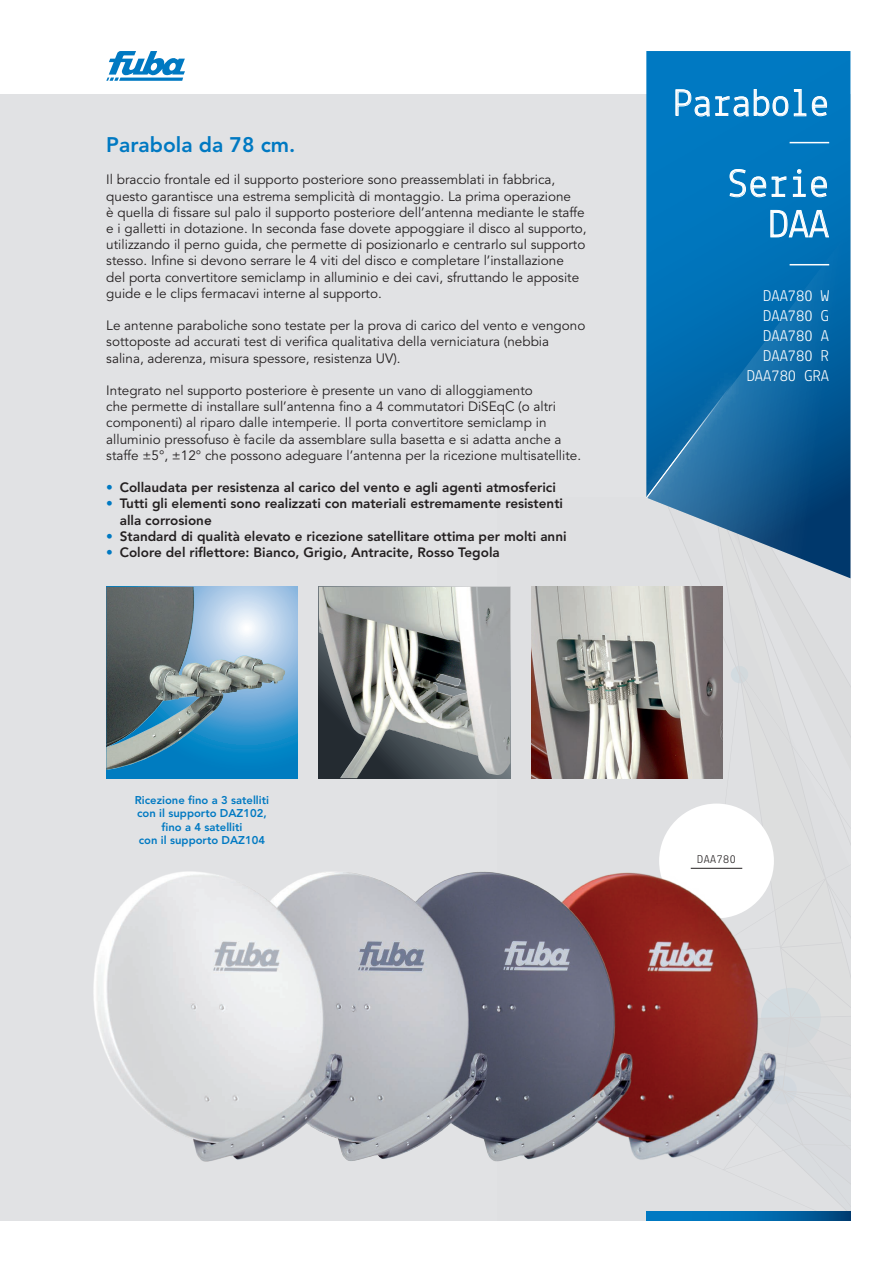
<style>
.page{position:relative;width:893px;height:1263px;background:#fff}
.page>*{position:absolute;margin:0;border:0;box-sizing:border-box;transform-origin:0 0}
.t1{font:100 40.5px "Lekton 04";color:#fff}
.t2{font:100 39px "Lekton 04";color:#fff}
.t3{font:800 21px "Avenir";color:#0079c2}
.t4{font:100 16.5px "Lekton 04";color:#fff}
.t5{font:13.5px/16.2px "Avenir";color:#231f20}
.t6{font:800 13.5px "Avenir";color:#231f20}
.t7{font:100 12px "Lekton 04";letter-spacing:.04em;color:#231f20}
.Text_in_Kasten{font:800 11.25px "Avenir";color:#0079c2}
.s1{color:#0079c2}
</style>
<div class="page">
<div style="left:0;top:94px;width:850px;height:1126px;background:#e1e2e4"></div>
<svg style="left:106px;top:51px;width:79px;height:30px"></svg>
<svg style="left:497px;top:578px;width:353px;height:634px"></svg>
<div style="left:768px;top:1075px;width:29px;height:29px;background:#d2d8dd;border-radius:50%"></div>
<div style="left:731px;top:666px;width:17px;height:17px;background:#d2d9dc;border-radius:50%"></div>
<div style="left:761px;top:988px;width:60px;height:60px;background:#d2d9dc;border-radius:50%"></div>
<div style="left:659px;top:803px;width:115px;height:115px;background:#fff;border-radius:50%"></div>
<div style="left:646px;top:51px;width:204px;height:173px;background:#0078c0"></div>
<svg style="left:646px;top:224px;width:204px;height:354px;background:#2374aa"></svg>
<svg style="left:646px;top:372px;width:98px;height:137px;background:#2472a7"></svg>
<svg style="left:646px;top:382px;width:88px;height:116px;background:#1d70a9"></svg>
<svg style="left:675px;top:89px;width:113px;height:28px;background:#3393cd"></svg>
<svg style="left:794px;top:89px;width:12px;height:27px"></svg>
<svg style="left:812px;top:96px;width:15px;height:20px"></svg>
<svg style="left:729px;top:169px;width:57px;height:28px;background:#3191ca"></svg>
<svg style="left:793px;top:169px;width:34px;height:28px"></svg>
<svg style="left:770px;top:210px;width:59px;height:28px;background:#3e95c9"></svg>
<hr style="left:790px;top:264px;width:39px;height:1px;background:#fff">
<hr style="left:790px;top:142px;width:39px;height:1px;background:#fff">
<svg style="left:106px;top:587px;width:192px;height:191px;background:#3c97ce"></svg>
<img style="left:106px;top:587px;width:180px;height:183px">
<img style="left:319px;top:587px;width:191px;height:191px">
<img style="left:531px;top:587px;width:192px;height:191px">
<img style="left:93px;top:854px;width:688px;height:323px">
<svg style="left:646px;top:1212px;width:204px;height:8px;background:#0069ac"></svg>
<p class="t3" style="left:106px;top:132px;width:190px">Parabola da 78 cm.</p>
<p class="t5" style="left:106px;top:172px;width:466px">Il braccio frontale ed il supporto posteriore sono preassemblati in fabbrica, questo garantisce una estrema semplicità di montaggio. La prima operazione</p>
<p class="t5" style="left:106px;top:204px;width:482px">è quella di fissare sul palo il supporto posteriore dell’antenna mediante le staffe e i galletti in dotazione. In seconda fase dovete appoggiare il disco al supporto, utilizzando il perno guida, che permette di posizionarlo e centrarlo sul supporto stesso. Infine si devono serrare le 4 viti del disco e completare l’installazione<br>del porta convertitore semiclamp in alluminio e dei cavi, sfruttando le apposite guide e le clips fermacavi interne al supporto.</p>
<p class="t5" style="left:106px;top:318px;width:481px">Le antenne paraboliche sono testate per la prova di carico del vento e vengono sottoposte ad accurati test di verifica qualitativa della verniciatura (nebbia salina, aderenza, misura spessore, resistenza UV).</p>
<p class="t5" style="left:106px;top:383px;width:476px">Integrato nel supporto posteriore è presente un vano di alloggiamento<br>che permette di installare sull’antenna fino a 4 commutatori DiSEqC (o altri componenti) al riparo dalle intemperie. Il porta convertitore semiclamp in alluminio pressofuso è facile da assemblare sulla basetta e si adatta anche a staffe ±5°, ±12° che possono adeguare l’antenna per la ricezione multisatellite.</p>
<p class="t6" style="left:106px;top:480px;width:451px"><span class="s1">•</span> Collaudata per resistenza al carico del vento e agli agenti atmosferici</p>
<p class="t6" style="left:106px;top:496px;width:458px"><span class="s1">•</span> Tutti gli elementi sono realizzati con materiali estremamente resistenti</p>
<p class="t6" style="left:120px;top:512px;width:93px">alla corrosione</p>
<p class="t6" style="left:106px;top:528px;width:462px"><span class="s1">•</span> Standard di qualità elevato e ricezione satellitare ottima per molti anni</p>
<p class="t6" style="left:106px;top:544px;width:395px"><span class="s1">•</span> Colore del riflettore: Bianco, Grigio, Antracite, Rosso Tegola</p>
<p class="t2" style="left:673px;top:80px;width:157px">Parabole</p>
<p class="t1" style="left:728px;top:160px;width:103px">Serie</p>
<p class="t1" style="left:768px;top:200px;width:62px">DAA</p>
<p class="t4" style="left:763px;top:286px;width:67px">DAA780 W</p>
<p class="t4" style="left:763px;top:306px;width:67px">DAA780 G</p>
<p class="t4" style="left:763px;top:326px;width:67px">DAA780 A</p>
<p class="t4" style="left:763px;top:346px;width:67px">DAA780 R</p>
<p class="t4" style="left:747px;top:366px;width:84px">DAA780 GRA</p>
<p class="Text_in_Kasten" style="left:135px;top:793px;width:136px">Ricezione fino a 3 satelliti</p>
<p class="Text_in_Kasten" style="left:137px;top:807px;width:131px">con il supporto DAZ102,</p>
<p class="Text_in_Kasten" style="left:162px;top:820px;width:82px">fino a 4 satelliti</p>
<p class="Text_in_Kasten" style="left:139px;top:834px;width:128px">con il supporto DAZ104</p>
<p class="t7" style="left:697px;top:852px;width:40px">DAA780</p>
</div>
